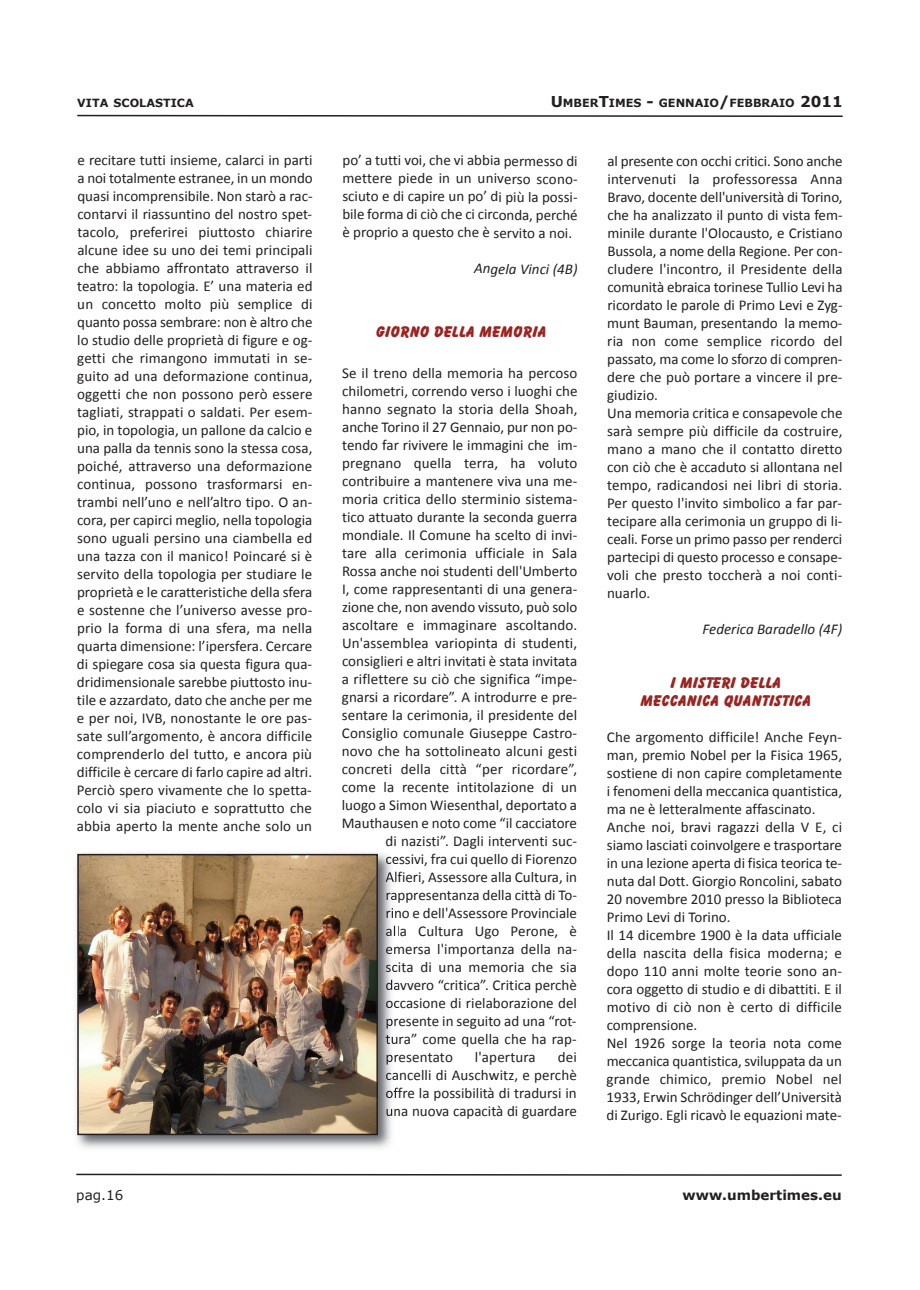
<style>
.page{position:relative;width:920px;height:1290px;background:#fff}
.page>*{position:absolute;margin:0;border:0;box-sizing:border-box;transform-origin:0 0}
.t1{font:15px/18px "Calibri";color:#231f20;text-align:justify}
.t2{font:15px/18.1px "Balloonist SF Bold";color:#9b2320;text-align:center}
.t3{font:italic 15px "Calibri";color:#231f20}
.t4{font:700 13.5px "Verdana";color:#231f20}
.t5{font:13.5px "Verdana";color:#231f20}
.t6{font:700 11.25px "Verdana";color:#231f20}
.s1{font-size:15px}
</style>
<div class="page">
<svg style="left:77px;top:114px;width:766px;height:3px"></svg>
<svg style="left:76px;top:1173px;width:766px;height:3px"></svg>
<img style="left:76px;top:853px;width:321px;height:295px">
<svg style="left:386px;top:857px;width:11px;height:7px"></svg>
<svg style="left:386px;top:872px;width:11px;height:10px"></svg>
<svg style="left:387px;top:893px;width:10px;height:8px"></svg>
<svg style="left:387px;top:908px;width:10px;height:10px"></svg>
<svg style="left:386px;top:926px;width:11px;height:10px"></svg>
<svg style="left:386px;top:947px;width:11px;height:7px"></svg>
<svg style="left:386px;top:963px;width:11px;height:9px"></svg>
<svg style="left:386px;top:980px;width:11px;height:10px"></svg>
<svg style="left:386px;top:1001px;width:11px;height:7px"></svg>
<svg style="left:387px;top:1019px;width:10px;height:9px"></svg>
<svg style="left:386px;top:1035px;width:11px;height:9px"></svg>
<svg style="left:387px;top:1055px;width:10px;height:9px"></svg>
<svg style="left:386px;top:1073px;width:11px;height:7px"></svg>
<svg style="left:386px;top:1088px;width:11px;height:10px"></svg>
<svg style="left:386px;top:1109px;width:11px;height:7px"></svg>
<img style="left:80px;top:857px;width:295px;height:275px">
<div style="left:77px;top:854px;width:301px;height:281px;border:2px solid #231f20"></div>
<p class="t6" style="left:77px;top:96px;width:118px">VITA SCOLASTICA</p>
<p class="t6" style="left:551px;top:96px;width:293px"><span class="s1">U</span>MBER<span class="s1">T</span>IMES <span class="s1">-</span> GENNAIO<span class="s1">/</span>FEBBRAIO <span class="s1">2011</span></p>
<p class="t1" style="left:77px;top:152px;width:237px">e recitare tutti insieme, calarci in parti a noi totalmente estranee, in un mondo quasi incomprensibile. Non starò a rac&shy;contarvi il riassuntino del nostro spet&shy;tacolo, preferirei piuttosto chiarire alcune idee su uno dei temi principali che abbiamo affrontato attraverso il teatro: la topologia. E’ una materia ed un concetto molto più semplice di quanto possa sembrare: non è altro che lo studio delle proprietà di figure e og&shy;getti che rimangono immutati in se&shy;guito ad una deformazione continua, oggetti che non possono però essere tagliati, strappati o saldati. Per esem&shy;pio, in topologia, un pallone da calcio e una palla da tennis sono la stessa cosa, poiché, attraverso una deformazione continua, possono trasformarsi en&shy;trambi nell’uno e nell’altro tipo. O an&shy;cora, per capirci meglio, nella topologia sono uguali persino una ciambella ed una tazza con il manico! Poincaré si è servito della topologia per studiare le proprietà e le caratteristiche della sfera e sostenne che l’universo avesse pro&shy;prio la forma di una sfera, ma nella quarta dimensione: l’ipersfera. Cercare di spiegare cosa sia questa figura qua&shy;dridimensionale sarebbe piuttosto inu&shy;tile e azzardato, dato che anche per me e per noi, IVB, nonostante le ore pas&shy;sate sull’argomento, è ancora difficile comprenderlo del tutto, e ancora più difficile è cercare di farlo capire ad altri.<br>Perciò spero vivamente che lo spetta&shy;colo vi sia piaciuto e soprattutto che abbia aperto la mente anche solo un</p>
<p class="t1" style="left:342px;top:153px;width:237px">po’ a tutti voi, che vi abbia permesso di mettere piede in un universo scono&shy;sciuto e di capire un po’ di più la possi&shy;bile forma di ciò che ci circonda, perché è proprio a questo che è servito a noi.</p>
<p class="t3" style="left:474px;top:262px;width:105px">Angela Vinci (4B)</p>
<p class="t2" style="left:375px;top:323px;width:172px">gIORNO DELLA MEMORIA</p>
<p class="t1" style="left:342px;top:365px;width:237px">Se il treno della memoria ha percoso</p>
<p class="t1" style="left:342px;top:383px;width:237px">chilometri, correndo verso i luoghi che</p>
<p class="t1" style="left:342px;top:401px;width:237px">hanno segnato la storia della Shoah,</p>
<p class="t1" style="left:342px;top:419px;width:237px">anche Torino il 27 Gennaio, pur non po-</p>
<p class="t1" style="left:342px;top:437px;width:237px">tendo far rivivere le immagini che im-</p>
<p class="t1" style="left:342px;top:455px;width:237px">pregnano quella terra, ha voluto</p>
<p class="t1" style="left:342px;top:473px;width:237px">contribuire a mantenere viva una me-</p>
<p class="t1" style="left:342px;top:491px;width:237px">moria critica dello sterminio sistema-</p>
<p class="t1" style="left:342px;top:509px;width:237px">tico attuato durante la seconda guerra</p>
<p class="t1" style="left:342px;top:527px;width:237px">mondiale. Il Comune ha scelto di invi-</p>
<p class="t1" style="left:342px;top:545px;width:237px">tare alla cerimonia ufficiale in Sala</p>
<p class="t1" style="left:342px;top:563px;width:237px">Rossa anche noi studenti dell'Umberto</p>
<p class="t1" style="left:342px;top:581px;width:237px">I, come rappresentanti di una genera-</p>
<p class="t1" style="left:342px;top:599px;width:237px">zione che, non avendo vissuto, può solo</p>
<p class="t1" style="left:342px;top:617px;width:237px">ascoltare e immaginare ascoltando.</p>
<p class="t1" style="left:342px;top:635px;width:237px">Un'assemblea variopinta di studenti,</p>
<p class="t1" style="left:342px;top:653px;width:237px">consiglieri e altri invitati è stata invitata</p>
<p class="t1" style="left:342px;top:671px;width:237px">a riflettere su ciò che significa “impe-</p>
<p class="t1" style="left:342px;top:689px;width:237px">gnarsi a ricordare”. A introdurre e pre-</p>
<p class="t1" style="left:342px;top:707px;width:237px">sentare la cerimonia, il presidente del</p>
<p class="t1" style="left:342px;top:725px;width:237px">Consiglio comunale Giuseppe Castro-</p>
<p class="t1" style="left:342px;top:743px;width:237px">novo che ha sottolineato alcuni gesti</p>
<p class="t1" style="left:342px;top:761px;width:237px">concreti della città “per ricordare”,</p>
<p class="t1" style="left:342px;top:779px;width:237px">come la recente intitolazione di un</p>
<p class="t1" style="left:342px;top:797px;width:237px">luogo a Simon Wiesenthal, deportato a</p>
<p class="t1" style="left:342px;top:815px;width:237px">Mauthausen e noto come “il cacciatore</p>
<p class="t1" style="left:385px;top:833px;width:193px">di nazisti”. Dagli interventi suc-</p>
<p class="t1" style="left:385px;top:851px;width:193px">cessivi, fra cui quello di Fiorenzo</p>
<p class="t1" style="left:385px;top:869px;width:193px">Alfieri, Assessore alla Cultura, in</p>
<p class="t1" style="left:385px;top:887px;width:193px">rappresentanza della città di To-</p>
<p class="t1" style="left:385px;top:905px;width:193px">rino e dell'Assessore Provinciale</p>
<p class="t1" style="left:385px;top:923px;width:193px">alla Cultura Ugo Perone, è</p>
<p class="t1" style="left:385px;top:941px;width:193px">emersa l'importanza della na-</p>
<p class="t1" style="left:385px;top:959px;width:193px">scita di una memoria che sia</p>
<p class="t1" style="left:385px;top:977px;width:193px">davvero “critica”. Critica perchè</p>
<p class="t1" style="left:385px;top:995px;width:193px">occasione di rielaborazione del</p>
<p class="t1" style="left:385px;top:1013px;width:193px">presente in seguito ad una “rot-</p>
<p class="t1" style="left:385px;top:1031px;width:193px">tura” come quella che ha rap-</p>
<p class="t1" style="left:385px;top:1049px;width:69px">presentato</p>
<p class="t1" style="left:475px;top:1049px;width:62px">l'apertura</p>
<p class="t1" style="left:385px;top:1049px;width:193px;text-indent:172px">dei cancelli di Auschwitz, e perchè offre la possibilità di tradursi in una nuova capacità di guardare</p>
<p class="t1" style="left:607px;top:153px;width:237px;text-align:left">al presente con occhi critici. Sono anche intervenuti la professoressa Anna Bravo, docente dell'università di Torino, che ha analizzato il punto di vista fem&shy;minile durante l'Olocausto, e Cristiano Bussola, a nome della Regione. Per con&shy;cludere l'incontro, il Presidente della comunità ebraica torinese Tullio Levi ha ricordato le parole di Primo Levi e Zyg&shy;munt Bauman, presentando la memo&shy;ria non come semplice ricordo del passato, ma come lo sforzo di compren&shy;dere che può portare a vincere il pre&shy;giudizio.<br>Una memoria critica e consapevole che sarà sempre più difficile da costruire, mano a mano che il contatto diretto con ciò che è accaduto si allontana nel tempo, radicandosi nei libri di storia.<br>Per questo l'invito simbolico a far par&shy;tecipare alla cerimonia un gruppo di li&shy;ceali. Forse un primo passo per renderci partecipi di questo processo e consape&shy;voli che presto toccherà a noi conti&shy;nuarlo.</p>
<p class="t3" style="left:703px;top:622px;width:141px">Federica Baradello (4F)</p>
<p class="t2" style="left:639px;top:674px;width:172px">i MISTERI DELLA<br>MECCANICA QUANTISTICA</p>
<p class="t1" style="left:607px;top:729px;width:237px;text-align:left">Che argomento difficile! Anche Feyn&shy;man, premio Nobel per la Fisica 1965, sostiene di non capire completamente i fenomeni della meccanica quantistica, ma ne è letteralmente affascinato.<br>Anche noi, bravi ragazzi della V E, ci siamo lasciati coinvolgere e trasportare in una lezione aperta di fisica teorica te&shy;nuta dal Dott. Giorgio Roncolini, sabato 20 novembre 2010 presso la Biblioteca Primo Levi di Torino.<br>Il 14 dicembre 1900 è la data ufficiale della nascita della fisica moderna; e dopo 110 anni molte teorie sono an&shy;cora oggetto di studio e di dibattiti. E il motivo di ciò non è certo di difficile comprensione.<br>Nel 1926 sorge la teoria nota come meccanica quantistica, sviluppata da un grande chimico, premio Nobel nel 1933, Erwin Schrödinger dell’Università di Zurigo. Egli ricavò le equazioni mate-</p>
<p class="t5" style="left:76px;top:1186px;width:49px">pag.16</p>
<p class="t4" style="left:683px;top:1187px;width:161px">WWW.UMBERTIMES.EU</p>
</div>
